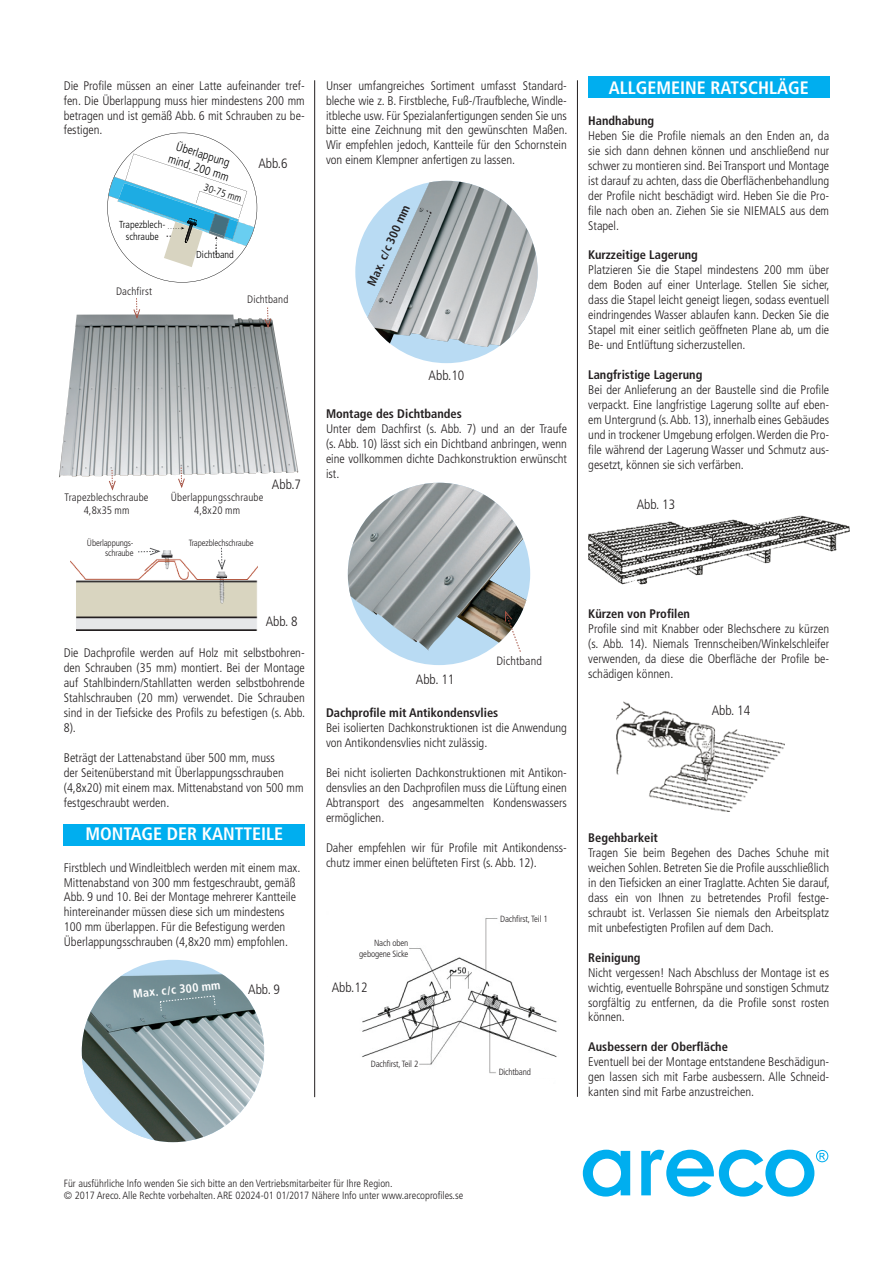
<style>
.page{position:relative;width:893px;height:1263px;background:#fff}
.page>*{position:absolute;margin:0;border:0;box-sizing:border-box;transform-origin:0 0}
.t1{font:700 condensed 18px "Frutiger";color:#fff}
.t2{font:300 condensed 13.5px "Frutiger";color:#231f20}
.t3{font:300 condensed 12.45px/15px "Frutiger";color:#231f20;text-align:justify}
.t4{font:700 condensed 12.45px "Frutiger";color:#231f20}
.t5{font:700 condensed 12px "Frutiger";color:#fff}
.t6{font:700 condensed 12px "Frutiger";color:#231f20}
.t7{font:300 condensed 12px "Frutiger";letter-spacing:.015em;color:#231f20}
.t8{font:300 condensed 11.85px/14.2px "Frutiger";color:#000001}
.t9{font:300 condensed 10.8px/13px "Frutiger";letter-spacing:.01em;color:#231f20;text-align:center}
.t10{font:300 condensed 10.5px/12.6px "Frutiger";color:#231f20}
.t11{font:300 condensed 10.2px/12.1px "Frutiger";color:#000001;text-align:center}
.t12{font:300 condensed 9px/10.5px "Frutiger";letter-spacing:-.015em;color:#231f20;text-align:right}
</style>
<div class="page">
<div style="left:64px;top:824px;width:241px;height:21px;background:#00aeef"></div>
<div style="left:82px;top:960px;width:182px;height:182px;background:#b9dbf3;border-radius:50%"></div>
<img style="left:82px;top:973px;width:182px;height:169px">
<svg style="left:159px;top:995px;width:57px;height:16px"></svg>
<div style="left:588px;top:76px;width:241px;height:22px;background:#00aeef"></div>
<svg style="left:583px;top:1150px;width:47px;height:46px"></svg>
<svg style="left:641px;top:1150px;width:187px;height:46px"></svg>
<hr style="left:314px;top:80px;width:1px;height:1017px;background:#231f20">
<hr style="left:577px;top:80px;width:1px;height:1017px;background:#231f20">
<img style="left:59px;top:314px;width:239px;height:163px">
<svg style="left:178px;top:467px;width:7px;height:21px"></svg>
<svg style="left:108px;top:469px;width:8px;height:22px"></svg>
<svg style="left:264px;top:307px;width:8px;height:22px"></svg>
<svg style="left:133px;top:298px;width:7px;height:21px"></svg>
<img style="left:588px;top:515px;width:261px;height:70px">
<img style="left:617px;top:701px;width:168px;height:111px">
<div style="left:708px;top:701px;width:46px;height:18px;background:#fff"></div>
<div style="left:348px;top:483px;width:182px;height:182px;background:#b9dbf3;border-radius:50%"></div>
<img style="left:348px;top:483px;width:178px;height:168px">
<svg style="left:505px;top:610px;width:16px;height:42px"></svg>
<div style="left:355px;top:181px;width:183px;height:182px;background:#b9dbf3;border-radius:50%"></div>
<img style="left:368px;top:181px;width:170px;height:166px">
<svg style="left:385px;top:210px;width:47px;height:94px"></svg>
<img style="left:71px;top:550px;width:186px;height:80px">
<svg style="left:137px;top:547px;width:24px;height:9px"></svg>
<svg style="left:217px;top:547px;width:9px;height:24px"></svg>
<img style="left:362px;top:918px;width:195px;height:156px">
<div style="left:323px;top:977px;width:53px;height:19px;background:#fff"></div>
<div style="left:324px;top:932px;width:84px;height:32px;background:#fff"></div>
<div style="left:334px;top:1058px;width:84px;height:12px;background:#fff"></div>
<div style="left:500px;top:912px;width:65px;height:12px;background:#fff"></div>
<div style="left:499px;top:1065px;width:64px;height:13px;background:#fff"></div>
<svg style="left:107px;top:133px;width:150px;height:150px"></svg>
<div style="left:250px;top:153px;width:46px;height:19px;background:#fff"></div>
<p class="t3" style="left:64px;top:78px;width:242px">Die Profile müssen an einer Latte aufeinander tref&shy;fen. Die Überlappung muss hier mindestens 200 mm betragen und ist gemäß Abb. 6 mit Schrauben zu be&shy;festigen.</p>
<p class="t8" style="left:175px;top:138px;width:64px;rotate:18deg">Überlappung mind. 200 mm</p>
<p class="t11" style="left:206px;top:181px;width:40px;rotate:18deg">30-75 mm</p>
<p class="t11" style="left:119px;top:219px;width:48px">Trapezblech&shy;schraube</p>
<p class="t11" style="left:196px;top:248px;width:39px">Dichtband</p>
<p class="t2" style="left:258px;top:155px;width:31px">Abb.6</p>
<p class="t9" style="left:116px;top:285px;width:37px">Dachfirst</p>
<p class="t9" style="left:247px;top:293px;width:43px">Dichtband</p>
<p class="t2" style="left:272px;top:476px;width:31px">Abb.7</p>
<p class="t9" style="left:65px;top:491px;width:85px">Trapezblechschraube<br>4,8x35 mm</p>
<p class="t9" style="left:171px;top:491px;width:94px">Überlappungsschraube<br>4,8x20 mm</p>
<p class="t12" style="left:87px;top:537px;width:48px">Überlappungs&shy;schraube</p>
<p class="t12" style="left:189px;top:537px;width:66px">Trapezblechschraube</p>
<p class="t2" style="left:266px;top:614px;width:33px">Abb. 8</p>
<p class="t3" style="left:64px;top:646px;width:243px">Die Dachprofile werden auf Holz mit selbstbohren&shy;den Schrauben (35 mm) montiert. Bei der Montage auf Stahlbindern/Stahllatten werden selbstbohrende Stahlschrauben (20 mm) verwendet. Die Schrauben sind in der Tiefsicke des Profils zu befestigen (s. Abb.<br>8).</p>
<p class="t3" style="left:64px;top:750px;width:241px;text-align:left">Beträgt der Lattenabstand über 500 mm, muss<br>der Seitenüberstand mit Überlappungsschrauben (4,8x20) mit einem max. Mittenabstand von 500 mm festgeschraubt werden.</p>
<h1 class="t1" style="left:85px;top:823px;width:199px">MONTAGE DER KANTTEILE</h1>
<p class="t3" style="left:64px;top:860px;width:238px;text-align:left">Firstblech und Windleitblech werden mit einem max.<br>Mittenabstand von 300 mm festgeschraubt, gemäß Abb. 9 und 10. Bei der Montage mehrerer Kantteile hintereinander müssen diese sich um mindestens 100 mm überlappen. Für die Befestigung werden Überlappungsschrauben (4,8x20 mm) empfohlen.</p>
<p class="t5" style="left:132px;top:987px;width:89px;rotate:-6deg">Max. c/c 300 mm</p>
<p class="t2" style="left:248px;top:982px;width:33px">Abb. 9</p>
<p class="t3" style="left:326px;top:78px;width:243px">Unser umfangreiches Sortiment umfasst Standard&shy;bleche wie z. B. Firstbleche, Fuß-/Traufbleche, Windle&shy;itbleche usw. Für Spezialanfertigungen senden Sie uns bitte eine Zeichnung mit den gewünschten Maßen.<br>Wir empfehlen jedoch, Kantteile für den Schornstein von einem Klempner anfertigen zu lassen.</p>
<p class="t6" style="left:364px;top:283px;width:89px;rotate:-66deg">Max. c/c 300 mm</p>
<p class="t2" style="left:429px;top:368px;width:37px">Abb.10</p>
<p class="t4" style="left:326px;top:407px;width:137px">Montage des Dichtbandes</p>
<p class="t3" style="left:326px;top:422px;width:242px">Unter dem Dachfirst (s. Abb. 7) und an der Traufe (s. Abb. 10) lässt sich ein Dichtband anbringen, wenn eine vollkommen dichte Dachkonstruktion erwünscht ist.</p>
<h1 class="t1" style="left:609px;top:77px;width:201px">ALLGEMEINE RATSCHLÄGE</h1>
<p class="t4" style="left:588px;top:113px;width:67px">Handhabung</p>
<p class="t3" style="left:588px;top:128px;width:242px">Heben Sie die Profile niemals an den Enden an, da sie sich dann dehnen können und anschließend nur schwer zu montieren sind. Bei Transport und Montage ist darauf zu achten, dass die Oberflächenbehandlung der Profile nicht beschädigt wird. Heben Sie die Pro&shy;file nach oben an. Ziehen Sie sie NIEMALS aus dem Stapel.</p>
<p class="t4" style="left:588px;top:248px;width:111px">Kurzzeitige Lagerung</p>
<p class="t3" style="left:588px;top:263px;width:243px">Platzieren Sie die Stapel mindestens 200 mm über dem Boden auf einer Unterlage. Stellen Sie sicher, dass die Stapel leicht geneigt liegen, sodass eventuell eindringendes Wasser ablaufen kann. Decken Sie die Stapel mit einer seitlich geöffneten Plane ab, um die Be- und Entlüftung sicherzustellen.</p>
<p class="t4" style="left:588px;top:367px;width:116px">Langfristige Lagerung</p>
<p class="t3" style="left:588px;top:382px;width:242px">Bei der Anlieferung an der Baustelle sind die Profile verpackt. Eine langfristige Lagerung sollte auf eben&shy;em Untergrund (s. Abb. 13), innerhalb eines Gebäudes und in trockener Umgebung erfolgen. Werden die Pro&shy;file während der Lagerung Wasser und Schmutz aus&shy;gesetzt, können sie sich verfärben.</p>
<p class="t2" style="left:637px;top:496px;width:40px">Abb. 13</p>
<p class="t2" style="left:416px;top:671px;width:40px">Abb. 11</p>
<p class="t7" style="left:496px;top:654px;width:47px">Dichtband</p>
<p class="t4" style="left:326px;top:705px;width:174px">Dachprofile mit Antikondensvlies</p>
<p class="t3" style="left:326px;top:720px;width:242px">Bei isolierten Dachkonstruktionen ist die Anwendung von Antikondensvlies nicht zulässig.</p>
<p class="t3" style="left:326px;top:765px;width:242px">Bei nicht isolierten Dachkonstruktionen mit Antikon&shy;densvlies an den Dachprofilen muss die Lüftung einen Abtransport des angesammelten Kondenswassers ermöglichen.</p>
<p class="t3" style="left:326px;top:840px;width:242px">Daher empfehlen wir für Profile mit Antikondenss&shy;chutz immer einen belüfteten First (s. Abb. 12).</p>
<p class="t12" style="left:359px;top:937px;width:51px">Nach oben gebogene Sicke</p>
<p class="t2" style="left:332px;top:979px;width:37px">Abb.12</p>
<p class="t12" style="left:371px;top:1059px;width:49px">Dachfirst, Teil 2</p>
<p class="t12" style="left:500px;top:913px;width:49px">Dachfirst, Teil 1</p>
<p class="t12" style="left:499px;top:1067px;width:34px">Dichtband</p>
<p class="t4" style="left:588px;top:606px;width:103px">Kürzen von Profilen</p>
<p class="t3" style="left:588px;top:621px;width:242px">Profile sind mit Knabber oder Blechschere zu kürzen (s. Abb. 14). Niemals Trennscheiben/Winkelschleifer verwenden, da diese die Oberfläche der Profile be&shy;schädigen können.</p>
<p class="t2" style="left:712px;top:703px;width:40px">Abb. 14</p>
<p class="t4" style="left:588px;top:830px;width:71px">Begehbarkeit</p>
<p class="t3" style="left:588px;top:845px;width:243px">Tragen Sie beim Begehen des Daches Schuhe mit weichen Sohlen. Betreten Sie die Profile ausschließlich in den Tiefsicken an einer Traglatte. Achten Sie darauf, dass ein von Ihnen zu betretendes Profil festge&shy;schraubt ist. Verlassen Sie niemals den Arbeitsplatz mit unbefestigten Profilen auf dem Dach.</p>
<p class="t4" style="left:588px;top:950px;width:54px">Reinigung</p>
<p class="t3" style="left:588px;top:965px;width:242px">Nicht vergessen! Nach Abschluss der Montage ist es wichtig, eventuelle Bohrspäne und sonstigen Schmutz sorgfältig zu entfernen, da die Profile sonst rosten können.</p>
<p class="t4" style="left:588px;top:1039px;width:141px">Ausbessern der Oberfläche</p>
<p class="t3" style="left:588px;top:1055px;width:242px">Eventuell bei der Montage entstandene Beschädigun&shy;gen lassen sich mit Farbe ausbessern. Alle Schneid&shy;kanten sind mit Farbe anzustreichen.</p>
<p class="t10" style="left:64px;top:1177px;width:401px">Für ausführliche Info wenden Sie sich bitte an den Vertriebsmitarbeiter für Ihre Region.<br>© 2017 Areco. Alle Rechte vorbehalten. ARE 02024-01 01/2017 Nähere Info unter www.arecoprofiles.se</p>
</div>
